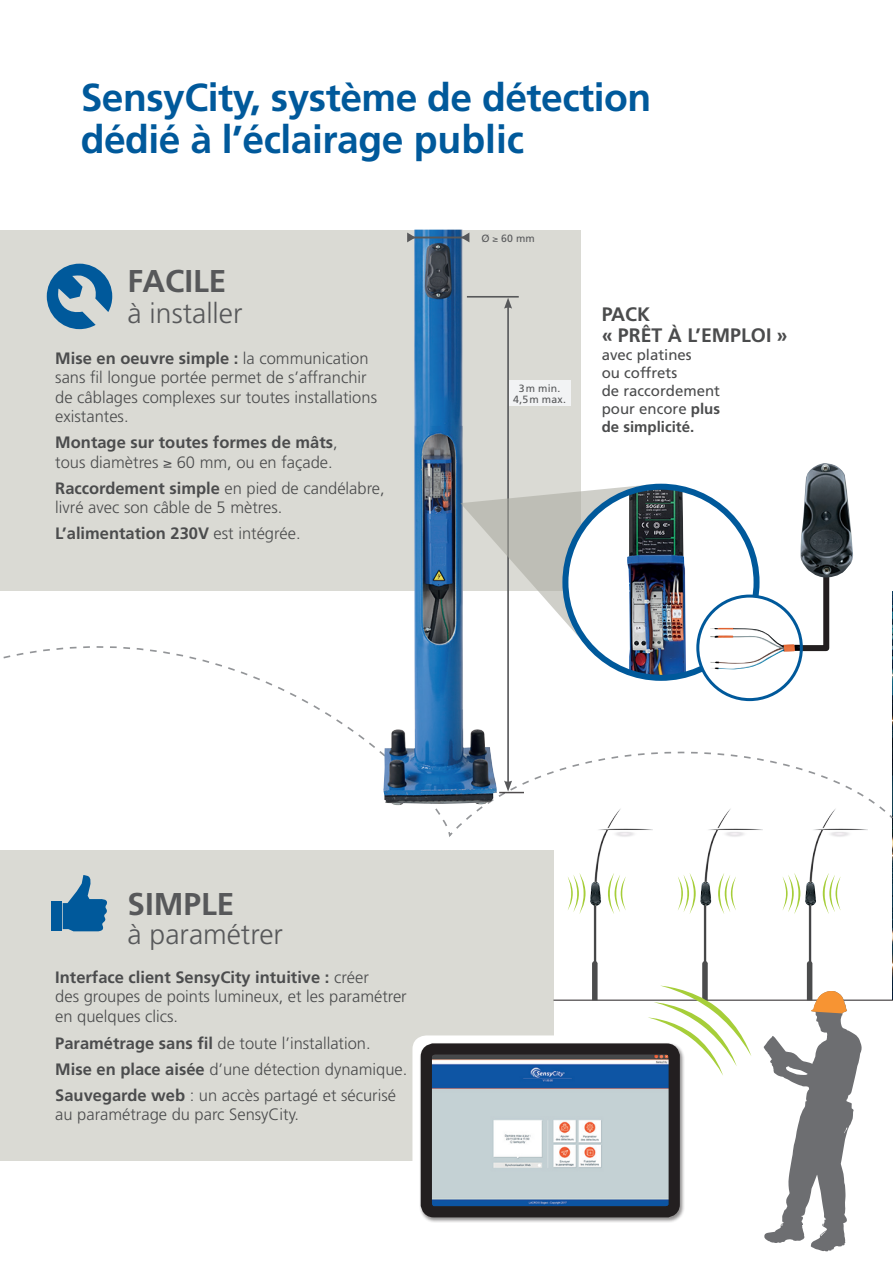
<style>
.page{position:relative;width:893px;height:1263px;background:#fff}
.page>*{position:absolute;margin:0;border:0;box-sizing:border-box;transform-origin:0 0}
.t1{font:700 39px/42px "Frutiger";letter-spacing:-.015em;color:#00599b}
.t2{font:700 31.5px "Frutiger";color:#57585a}
.t3{font:300 28.35px "Frutiger";color:#57585a}
.t4{font:700 19.5px/21px "Frutiger";color:#4b4c4d}
.t5{font:300 16.5px/19.5px "Frutiger";color:#4b4c4d}
.t6{font:700 16.5px "Frutiger";color:#4b4c4d}
.t7{font:15px/18px "Frutiger";color:#4b4c4d}
.t8{font:10.5px/10.8px "Frutiger";letter-spacing:.02em;color:#57585a;text-align:center}
.s1{font-weight:700}
.s2{font-weight:300}
</style>
<div class="page">
<img style="left:892px;top:591px;width:1px;height:408px">
<div style="left:0;top:230px;width:581px;height:361px;background:#dadad4"></div>
<div style="left:0;top:850px;width:553px;height:311px;background:#dadad4"></div>
<svg style="left:290px;top:694px;width:603px;height:145px"></svg>
<svg style="left:47px;top:264px;width:65px;height:65px"></svg>
<hr style="left:553px;top:1000px;width:340px;height:1px;background:#231f20">
<svg style="left:568px;top:873px;width:17px;height:41px"></svg>
<img style="left:591px;top:805px;width:62px;height:156px">
<img style="left:590px;top:882px;width:11px;height:24px">
<svg style="left:592px;top:961px;width:6px;height:39px"></svg>
<svg style="left:678px;top:873px;width:18px;height:41px"></svg>
<img style="left:701px;top:805px;width:62px;height:156px">
<img style="left:700px;top:882px;width:11px;height:24px">
<svg style="left:782px;top:873px;width:18px;height:41px"></svg>
<img style="left:806px;top:805px;width:62px;height:156px">
<img style="left:805px;top:882px;width:11px;height:24px">
<svg style="left:63px;top:875px;width:44px;height:56px"></svg>
<div style="left:51px;top:901px;width:10px;height:30px;background:#00599b"></div>
<div style="left:412px;top:1035px;width:277px;height:192px;background:#fff;border-radius:14px"></div>
<div style="left:419px;top:1042px;width:266px;height:181px;background:#231f20;opacity:.5"></div>
<img style="left:433px;top:1055px;width:235px;height:150px">
<div style="left:421px;top:1043px;width:259px;height:174px;border:11px solid #231f20;border-radius:8px"></div>
<svg style="left:648px;top:961px;width:103px;height:115px"></svg>
<svg style="left:764px;top:961px;width:98px;height:290px"></svg>
<img style="left:383px;top:230px;width:114px;height:575px">
<svg style="left:407px;top:233px;width:8px;height:9px"></svg>
<svg style="left:461px;top:233px;width:8px;height:9px"></svg>
<hr style="left:412px;top:237px;width:51px;height:1px;background:#57585a">
<hr style="left:467px;top:296px;width:52px;height:2px;background:#57585a">
<div style="left:509px;top:381px;width:61px;height:25px;background:#f2f3f4"></div>
<hr style="left:507px;top:306px;width:2px;height:477px;background:#57585a">
<svg style="left:504px;top:298px;width:8px;height:11px"></svg>
<svg style="left:499px;top:780px;width:25px;height:13px"></svg>
<svg style="left:460px;top:484px;width:191px;height:160px"></svg>
<div style="left:565px;top:487px;width:191px;height:191px;background:#fff;border-radius:50%"></div>
<img style="left:627px;top:487px;width:59px;height:189px">
<div style="left:562px;top:484px;width:197px;height:197px;border:6px solid #00599b;border-radius:50%"></div>
<svg style="left:778px;top:577px;width:53px;height:75px"></svg>
<img style="left:800px;top:463px;width:53px;height:114px">
<div style="left:698px;top:596px;width:103px;height:104px;background:#fff;border-radius:50%"></div>
<img style="left:710px;top:628px;width:91px;height:41px">
<div style="left:696px;top:594px;width:107px;height:107px;border:3px solid #00599b;border-radius:50%"></div>
<h1 class="t1" style="left:81px;top:80px;width:572px">SensyCity, système de détection dédié à l’éclairage public</h1>
<h2 class="t2" style="left:128px;top:268px;width:100px">FACILE</h2>
<h3 class="t3" style="left:128px;top:302px;width:116px">à installer</h3>
<p class="t5" style="left:55px;top:350px;width:323px"><span class="s1">Mise en oeuvre simple :</span> la communication sans fil longue portée permet de s’affranchir de câblages complexes sur toutes installations existantes.</p>
<p class="t5" style="left:55px;top:434px;width:284px"><span class="s1">Montage sur toutes formes de mâts</span>, tous diamètres ≥ 60 mm, ou en façade.</p>
<p class="t5" style="left:55px;top:479px;width:331px"><span class="s1">Raccordement simple</span> en pied de candélabre, livré avec son câble de 5 mètres.</p>
<p class="t6" style="left:55px;top:526px;width:247px">L’alimentation 230V <span class="s2">est intégrée.</span></p>
<p class="t8" style="left:481px;top:234px;width:55px">Ø ≥ 60 mm</p>
<p class="t8" style="left:513px;top:383px;width:54px">3m min.<br>4,5m max.</p>
<p class="t4" style="left:602px;top:306px;width:188px">PACK<br>« PRÊT À L’EMPLOI »</p>
<p class="t7" style="left:602px;top:347px;width:120px">avec platines<br>ou coffrets<br>de raccordement pour encore <span class="s1">plus de simplicité.</span></p>
<h2 class="t2" style="left:128px;top:891px;width:108px">SIMPLE</h2>
<h3 class="t3" style="left:128px;top:923px;width:157px">à paramétrer</h3>
<p class="t5" style="left:55px;top:968px;width:353px"><span class="s1">Interface client SensyCity intuitive :</span> créer<br>des groupes de points lumineux, et les paramétrer en quelques clics.</p>
<p class="t5" style="left:55px;top:1031px;width:354px;line-height:26px"><span class="s1">Paramétrage sans fil</span> de toute l’installation.<br><span class="s1">Mise en place aisée</span> d’une détection dynamique.<br><span class="s1">Sauvegarde web</span> : un accès partagé et sécurisé</p>
<p class="t5" style="left:55px;top:1106px;width:245px">au paramétrage du parc SensyCity.</p>
</div>
